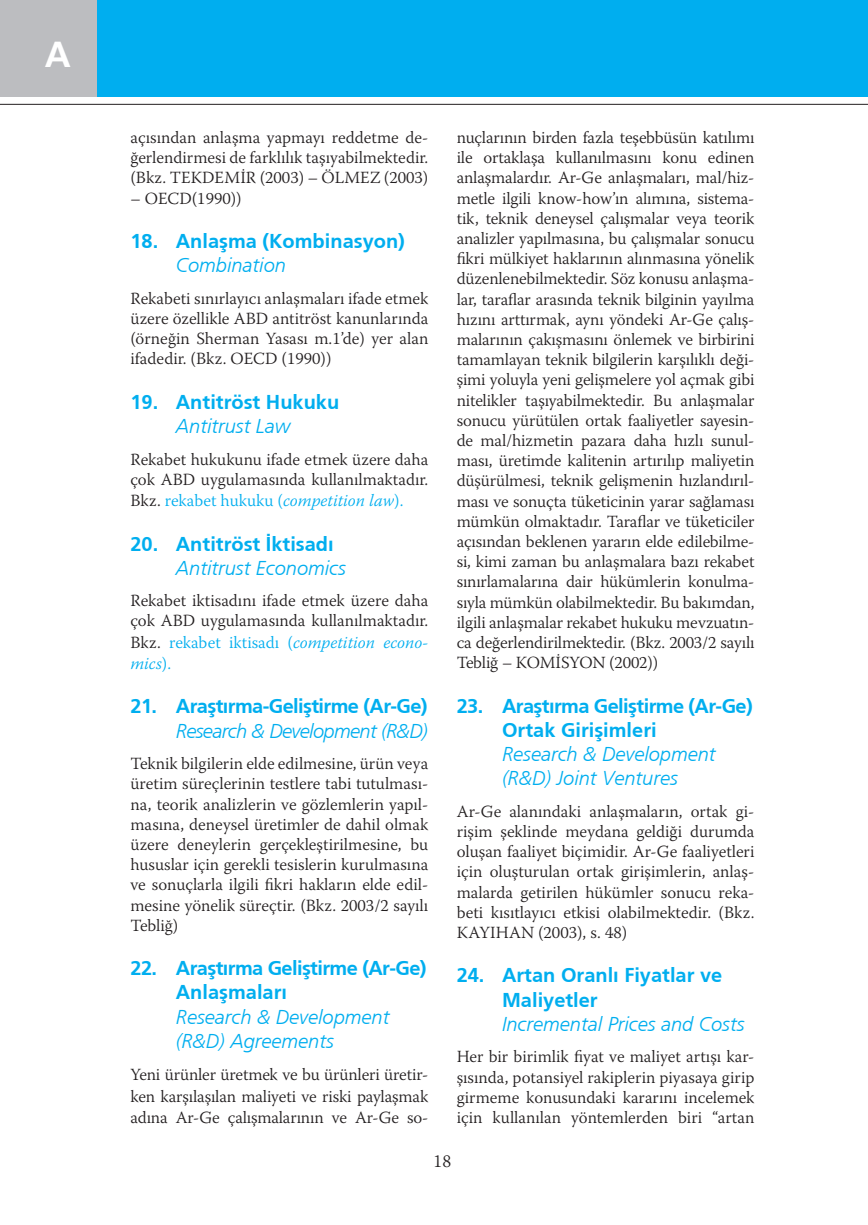
<style>
.page{position:relative;width:868px;height:1225px;background:#fff}
.page>*{position:absolute;margin:0;border:0;box-sizing:border-box;transform-origin:0 0}
.t1{font:700 36px "Frutiger";color:#fff}
.t2{font:italic 300 20px/24.2px "Frutiger";color:#00aeef}
.t3{font:700 20px/24.2px "Frutiger";letter-spacing:-.03em;color:#00aeef}
.t4{font:700 20px/24.2px "Frutiger";color:#00aeef}
.t5{font:italic 300 20px "Frutiger";letter-spacing:-.03em;color:#00aeef}
.t6{font:300 18px "Warnock Pro";color:#231f20}
.t7{font:300 17px/20.2px "Warnock Pro";color:#231f20;text-align:justify}
.s1{color:#00aeef}
.s2{font-style:italic;color:#00aeef}
</style>
<div class="page">
<hr style="left:0;top:104px;width:867px;height:1px;background:#231f20">
<div style="left:0;top:0;width:867px;height:96px;background:#00aeef"></div>
<div style="left:0;top:0;width:96px;height:96px;background:#bcbdc0"></div>
<h1 class="t1" style="left:45px;top:33px;width:27px">A</h1>
<p class="t7" style="left:130px;top:127px;width:299px">açısından anlaşma yapmayı reddetme de&shy;ğerlendirmesi de farklılık taşıyabilmektedir. (Bkz. TEKDEMİR (2003) – ÖLMEZ (2003)</p>
<p class="t7" style="left:130px;top:188px;width:113px">– OECD(1990))</p>
<p class="t4" style="left:130px;top:229px;width:276px">18. Anlaşma (Kombinasyon)</p>
<p class="t2" style="left:176px;top:253px;width:112px">Combination</p>
<p class="t7" style="left:130px;top:288px;width:299px">Rekabeti sınırlayıcı anlaşmaları ifade etmek üzere özellikle ABD antitröst kanunlarında (örneğin Sherman Yasası m.1’de) yer alan ifadedir. (Bkz. OECD (1990))</p>
<p class="t4" style="left:130px;top:389px;width:210px">19. Antitröst Hukuku</p>
<p class="t2" style="left:176px;top:414px;width:116px">Antitrust Law</p>
<p class="t7" style="left:130px;top:448px;width:299px;line-height:20.8px">Rekabet hukukunu ifade etmek üzere daha çok ABD uygulamasında kullanılmaktadır.<br>Bkz. <span class="s1">rekabet hukuku (</span><span class="s2">competition law</span><span class="s1">).</span></p>
<p class="t4" style="left:130px;top:531px;width:205px">20. Antitröst İktisadı</p>
<p class="t2" style="left:176px;top:555px;width:172px">Antitrust Economics</p>
<p class="t7" style="left:130px;top:590px;width:299px;line-height:20.8px">Rekabet iktisadını ifade etmek üzere daha çok ABD uygulamasında kullanılmaktadır.<br>Bkz. <span class="s1">rekabet iktisadı (</span><span class="s2">competition econo&shy;mics</span><span class="s1">).</span></p>
<p class="t3" style="left:130px;top:694px;width:298px">21. Araştırma-Geliştirme (Ar-Ge)</p>
<p class="t5" style="left:176px;top:719px;width:253px">Research &amp; Development (R&amp;D)</p>
<p class="t7" style="left:130px;top:753px;width:299px">Teknik bilgilerin elde edilmesine, ürün veya üretim süreçlerinin testlere tabi tutulması&shy;na, teorik analizlerin ve gözlemlerin yapıl&shy;masına, deneysel üretimler de dahil olmak üzere deneylerin gerçekleştirilmesine, bu hususlar için gerekli tesislerin kurulmasına ve sonuçlarla ilgili fikri hakların elde edil&shy;mesine yönelik süreçtir. (Bkz. 2003/2 sayılı Tebliğ)</p>
<p class="t3" style="left:176px;top:956px;width:252px;text-indent:-45px">22. Araştırma Geliştirme (Ar-Ge)<br>Anlaşmaları</p>
<p class="t2" style="left:176px;top:1004px;width:215px">Research &amp; Development (R&amp;D) Agreements</p>
<p class="t7" style="left:130px;top:1064px;width:299px;line-height:21.2px">Yeni ürünler üretmek ve bu ürünleri üretir&shy;ken karşılaşılan maliyeti ve riski paylaşmak adına Ar-Ge çalışmalarının ve Ar-Ge so-</p>
<p class="t7" style="left:456px;top:127px;width:299px">nuçlarının birden fazla teşebbüsün katılımı ile ortaklaşa kullanılmasını konu edinen anlaşmalardır. Ar-Ge anlaşmaları, mal/hiz&shy;metle ilgili know-how’ın alımına, sistema&shy;tik, teknik deneysel çalışmalar veya teorik analizler yapılmasına, bu çalışmalar sonucu fikri mülkiyet haklarının alınmasına yönelik düzenlenebilmektedir. Söz konusu anlaşma&shy;lar, taraflar arasında teknik bilginin yayılma hızını arttırmak, aynı yöndeki Ar-Ge çalış&shy;malarının çakışmasını önlemek ve birbirini tamamlayan teknik bilgilerin karşılıklı deği&shy;şimi yoluyla yeni gelişmelere yol açmak gibi nitelikler taşıyabilmektedir. Bu anlaşmalar sonucu yürütülen ortak faaliyetler sayesin&shy;de mal/hizmetin pazara daha hızlı sunul&shy;ması, üretimde kalitenin artırılıp maliyetin düşürülmesi, teknik gelişmenin hızlandırıl&shy;ması ve sonuçta tüketicinin yarar sağlaması mümkün olmaktadır. Taraflar ve tüketiciler açısından beklenen yararın elde edilebilme&shy;si, kimi zaman bu anlaşmalara bazı rekabet sınırlamalarına dair hükümlerin konulma&shy;sıyla mümkün olabilmektedir. Bu bakımdan, ilgili anlaşmalar rekabet hukuku mevzuatın&shy;ca değerlendirilmektedir. (Bkz. 2003/2 sayılı Tebliğ – KOMİSYON (2002))</p>
<p class="t3" style="left:502px;top:693px;width:252px;text-indent:-45px">23. Araştırma Geliştirme (Ar-Ge)<br>Ortak Girişimleri</p>
<p class="t2" style="left:502px;top:742px;width:215px">Research &amp; Development (R&amp;D) Joint Ventures</p>
<p class="t7" style="left:456px;top:800px;width:299px">Ar-Ge alanındaki anlaşmaların, ortak gi&shy;rişim şeklinde meydana geldiği durumda oluşan faaliyet biçimidir. Ar-Ge faaliyetleri için oluşturulan ortak girişimlerin, anlaş&shy;malarda getirilen hükümler sonucu reka&shy;beti kısıtlayıcı etkisi olabilmektedir. (Bkz.<br>KAYIHAN (2003), s. 48)</p>
<p class="t4" style="left:502px;top:963px;width:222px;text-indent:-45px">24. Artan Oranlı Fiyatlar ve<br>Maliyetler</p>
<p class="t2" style="left:502px;top:1011px;width:244px">Incremental Prices and Costs</p>
<p class="t7" style="left:456px;top:1046px;width:299px">Her bir birimlik fiyat ve maliyet artışı kar&shy;şısında, potansiyel rakiplerin piyasaya girip girmeme konusundaki kararını incelemek için kullanılan yöntemlerden biri “artan</p>
<p class="t6" style="left:433px;top:1149px;width:19px">18</p>
</div>
